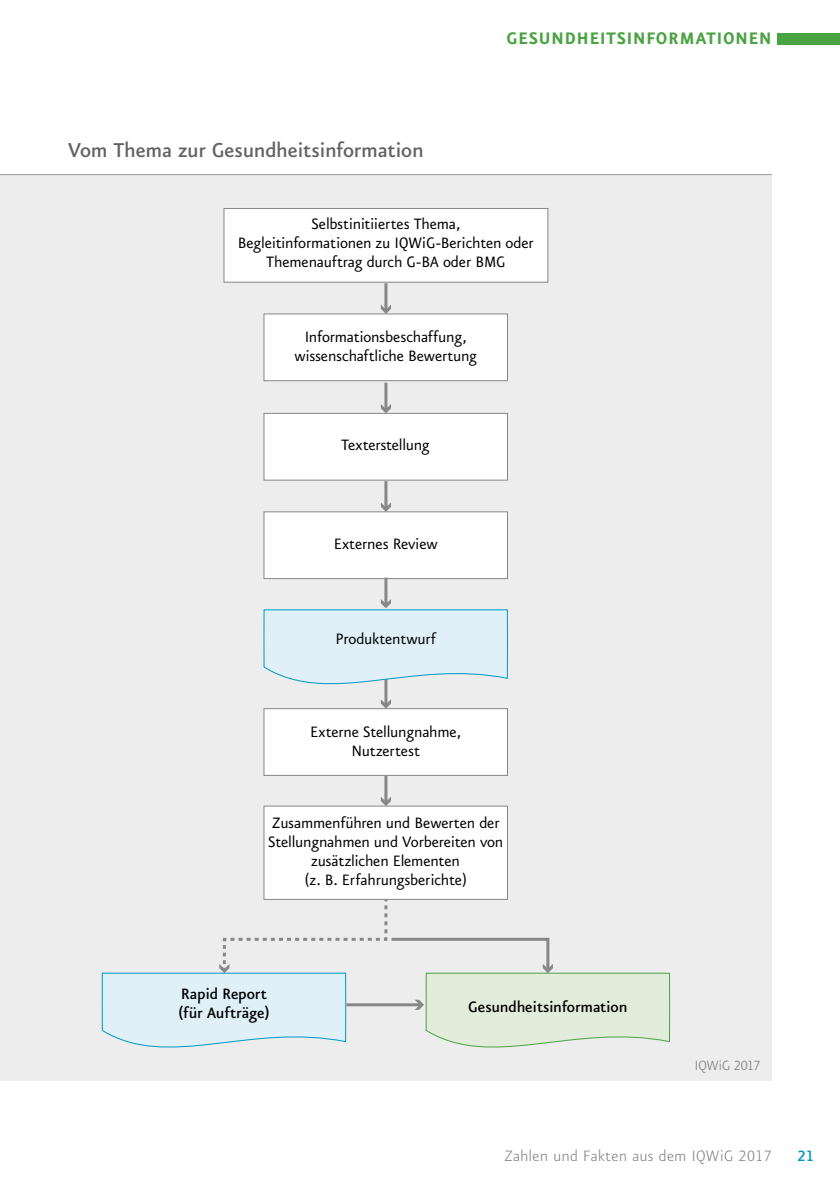
<style>
.page{position:relative;width:840px;height:1191px;background:#fff}
.page>*{position:absolute;margin:0;border:0;box-sizing:border-box;transform-origin:0 0}
.t1{font:500 24px "Eureka Sans CE";letter-spacing:-.015em;color:#646363}
.t2{font:700 20px "Eureka Sans CE";letter-spacing:.025em;color:#4aa342}
.t3{font:18px/19px "Eureka Sans CE";letter-spacing:-.015em;color:#000;text-align:center}
.t4{font:500 18px/19px "Eureka Sans CE";letter-spacing:-.01em;color:#000}
.t5{font:300 18px "Eureka Sans CE";letter-spacing:.03em;color:#878787}
.t6{font:18px "Eureka Sans CE Medium Caps";color:#0098c6}
.t7{font:300 16px "Eureka Sans CE";color:#7f7e7e}
.s1{font-family:"Eureka Sans CE Light Caps";font-weight:400}
</style>
<div class="page">
<div style="left:0;top:175px;width:771px;height:906px;background:#ededed"></div>
<div style="left:263px;top:313px;width:244px;height:68px;background:#fff;border:1px solid #878787"></div>
<hr style="left:384px;top:283px;width:3px;height:27px;background:#878787">
<svg style="left:380px;top:304px;width:11px;height:10px"></svg>
<div style="left:263px;top:805px;width:244px;height:95px;background:#fff;border:1px solid #878787"></div>
<hr style="left:384px;top:775px;width:3px;height:27px;background:#878787">
<svg style="left:380px;top:796px;width:11px;height:10px"></svg>
<div style="left:263px;top:708px;width:244px;height:68px;background:#fff;border:1px solid #878787"></div>
<div style="left:263px;top:413px;width:244px;height:67px;background:#fff;border:1px solid #878787"></div>
<hr style="left:384px;top:383px;width:3px;height:27px;background:#878787">
<svg style="left:380px;top:404px;width:11px;height:9px"></svg>
<div style="left:263px;top:511px;width:244px;height:68px;background:#fff;border:1px solid #878787"></div>
<hr style="left:384px;top:481px;width:3px;height:27px;background:#878787">
<svg style="left:380px;top:502px;width:11px;height:10px"></svg>
<hr style="left:384px;top:577px;width:3px;height:28px;background:#878787">
<div style="left:224px;top:208px;width:323px;height:74px;background:#fff"></div>
<div style="left:223px;top:208px;width:325px;height:75px;border:1px solid #878787"></div>
<svg style="left:263px;top:599px;width:245px;height:109px"></svg>
<svg style="left:102px;top:899px;width:567px;height:148px"></svg>
<div style="left:777px;top:33px;width:62px;height:11px;background:#4aa342"></div>
<hr style="left:0;top:174px;width:771px;height:1px;background:#9d9d9c">
<h1 class="t1" style="left:68px;top:138px;width:357px">Vom Thema zur Gesundheitsinformation</h1>
<p class="t2" style="left:506px;top:28px;width:266px">GESUNDHEITSINFORMATIONEN</p>
<p class="t3" style="left:238px;top:215px;width:297px">Selbstinitiiertes Thema,<br>Begleitinformationen zu IQWiG-Berichten oder<br>Themenauftrag durch G-BA oder BMG</p>
<p class="t3" style="left:294px;top:328px;width:184px">Informationsbeschaffung, wissenschaftliche Bewertung</p>
<p class="t3" style="left:341px;top:436px;width:90px">Texterstellung</p>
<p class="t3" style="left:333px;top:534px;width:106px">Externes Review</p>
<p class="t3" style="left:335px;top:629px;width:102px">Produktentwurf</p>
<p class="t3" style="left:310px;top:722px;width:153px">Externe Stellungnahme,<br>Nutzertest</p>
<p class="t3" style="left:268px;top:814px;width:237px">Zusammenführen und Bewerten der<br>Stellungnahmen und Vorbereiten von zusätzlichen Elementen<br>(z. B. Erfahrungsberichte)</p>
<p class="t4" style="left:178px;top:984px;width:93px">Rapid Report (für Aufträge)</p>
<p class="t4" style="left:468px;top:997px;width:160px">Gesundheitsinformation</p>
<p class="t7" style="left:694px;top:1057px;width:67px">IQWiG <span class="s1">2017</span></p>
<p class="t5" style="left:504px;top:1146px;width:269px">Zahlen und Fakten aus dem IQWiG <span class="s1">2017</span></p>
<p class="t6" style="left:796px;top:1146px;width:19px">21</p>
</div>
